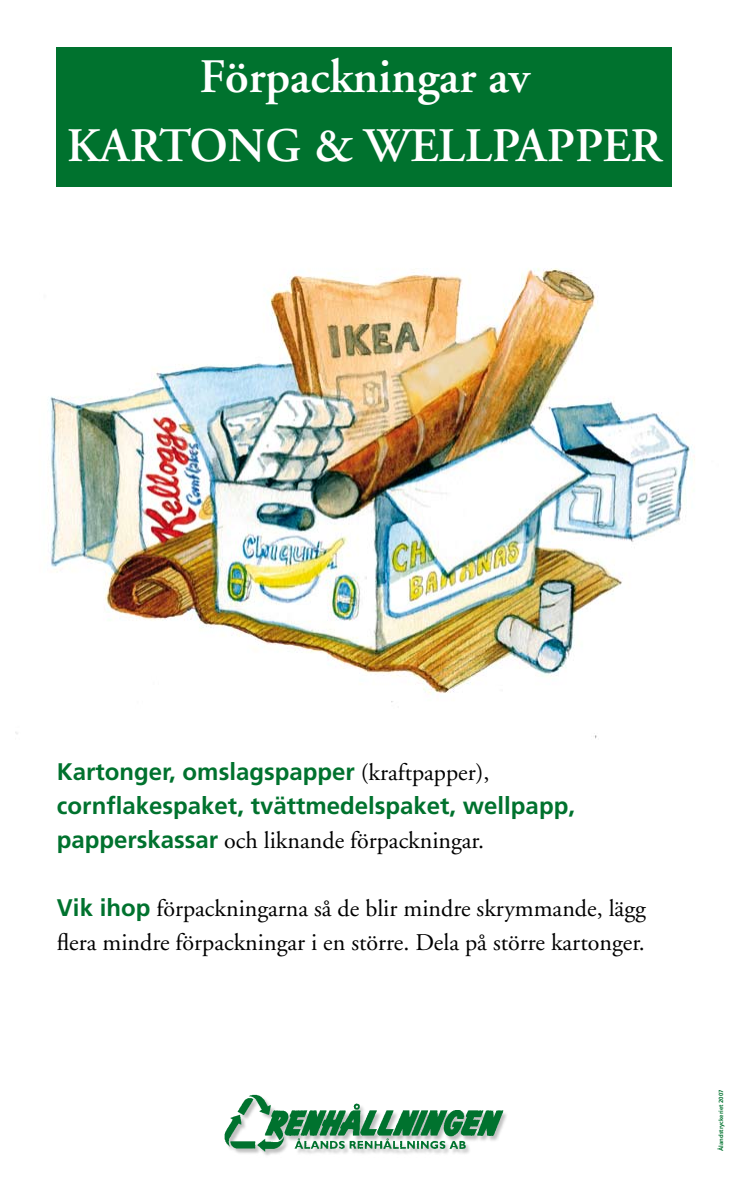
<style>
.page{position:relative;width:729px;height:1191px;background:#fff}
.page>*{position:absolute;margin:0;border:0;box-sizing:border-box;transform-origin:0 0}
.t1{font:600 48px/69px "Adobe Garamond";color:#fff;text-align:center}
.t2{font:24px/34px "Adobe Garamond";color:#000}
.t3{font:700 24px/34px "Frutiger";color:#00722e}
.t4{font:700 6px "Frutiger";color:#00722e}
.s1{font-family:"Adobe Garamond";font-weight:400;color:#000}
.s2{font-family:"Frutiger";font-weight:700;color:#00722e}
</style>
<div class="page">
<img style="left:224px;top:1094px;width:283px;height:61px">
<div style="left:57px;top:47px;width:615px;height:140px;background:#00722e"></div>
<img style="left:15px;top:268px;width:680px;height:471px">
<h1 class="t1" style="left:67px;top:43px;width:596px">Förpackningar av<br>KARTONG &amp; WELLPAPPER</h1>
<p class="t3" style="left:57px;top:754px;width:519px">Kartonger, omslagspapper <span class="s1">(kraftpapper), </span>cornflakespaket, tvättmedelspaket, wellpapp,</p>
<p class="t2" style="left:57px;top:824px;width:429px"><span class="s2">papperskassar</span> och liknande förpackningar.</p>
<p class="t2" style="left:57px;top:892px;width:590px"><span class="s2">Vik ihop</span> förpackningarna så de blir mindre skrymmande, lägg flera mindre förpackningar i en större. Dela på större kartonger.</p>
<p class="t4" style="left:717px;top:1151px;width:63px;rotate:-90deg">Ålandstryckeriet 2007</p>
</div>
